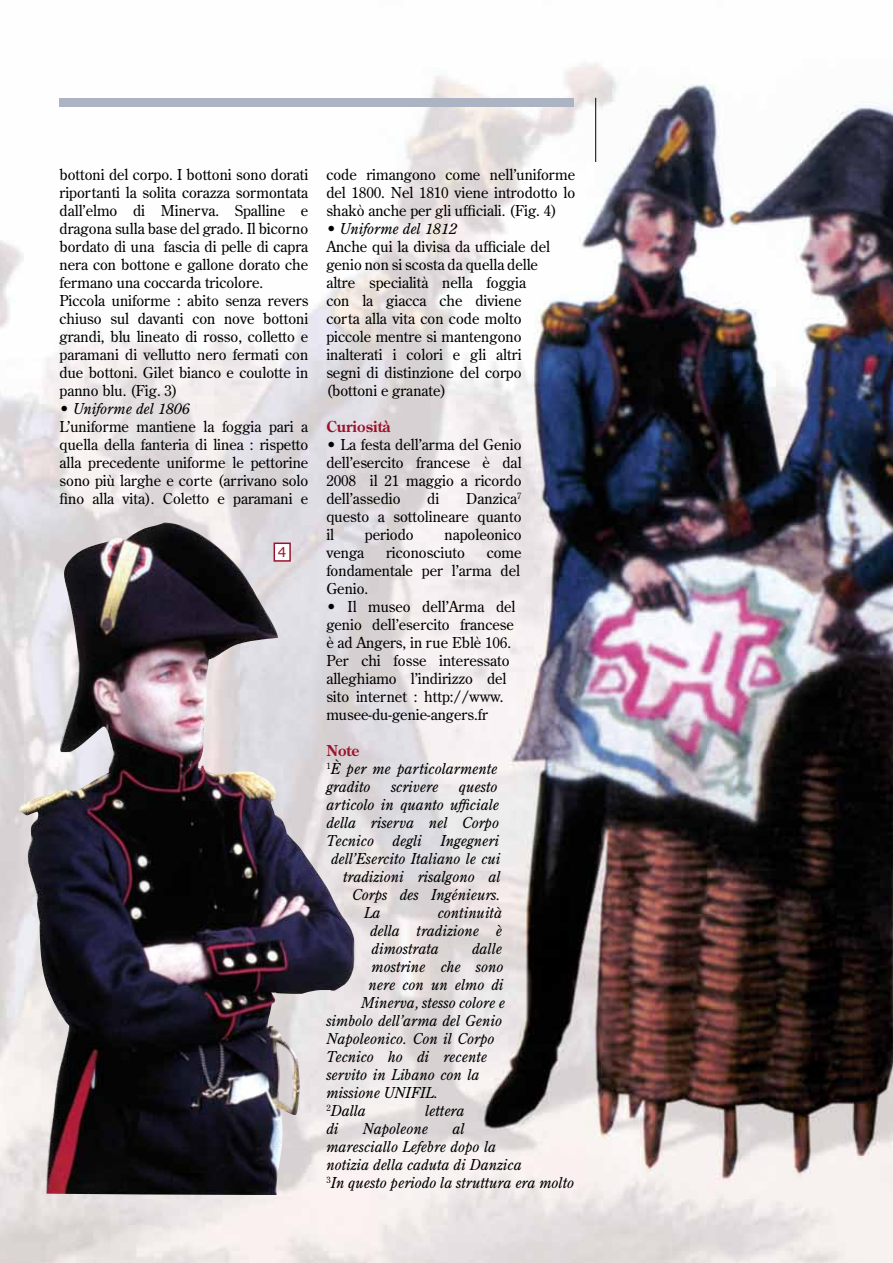
<style>
.page{position:relative;width:893px;height:1263px;background:#fff}
.page>*{position:absolute;margin:0;border:0;box-sizing:border-box;transform-origin:0 0}
.t1{font:15px/18px "Century Old Style";color:#000}
.t2{font:italic 15px/18px "Century Old Style";color:#000}
.t3{font:700 15px "Century Old Style";color:#9a122b}
.t4{font:13.5px "Verdana";color:#9a122b}
.s1{font-style:italic}
.s2{font-weight:700;font-style:normal;color:#9a122b}
</style>
<div class="page">
<img style="left:0;top:63px;width:893px;height:1200px">
<hr style="left:595px;top:98px;width:1px;height:64px;background:#000">
<div style="left:60px;top:98px;width:514px;height:8px;background:#acb4c4"></div>
<img style="left:17px;top:522px;width:341px;height:673px">
<div style="left:274px;top:543px;width:16px;height:18px;background:#fff"></div>
<div style="left:274px;top:542px;width:17px;height:20px;border:2px solid #9a122b"></div>
<p class="t1" style="left:60px;top:165px;width:250px">bottoni del corpo. I bottoni sono dorati riportanti la solita corazza sormontata dall’elmo di Minerva. Spalline e dragona sulla base del grado. Il bicorno bordato di una fascia di pelle di capra nera con bottone e gallone dorato che fermano una coccarda tricolore.<br>Piccola uniforme : abito senza revers chiuso sul davanti con nove bottoni grandi, blu lineato di rosso, colletto e paramani di vellutto nero fermati con due bottoni. Gilet bianco e coulotte in panno blu. (Fig. 3)</p>
<p class="t1" style="left:60px;top:399px;width:250px">• <span class="s1">Uniforme del 1806<br></span>L’uniforme mantiene la foggia pari a quella della fanteria di linea : rispetto alla precedente uniforme le pettorine sono più larghe e corte (arrivano solo fino alla vita). Coletto e paramani e</p>
<p class="t4" style="left:278px;top:544px;width:10px">4</p>
<p class="t1" style="left:326px;top:165px;width:250px;text-align:justify">code rimangono come nell’uniforme del 1800. Nel 1810 viene introdotto lo shakò anche per gli ufficiali. (Fig. 4)</p>
<p class="t1" style="left:326px;top:219px;width:225px">• <span class="s1">Uniforme del 1812<br></span>Anche qui la divisa da ufficiale del genio non si scosta da quella delle altre specialità nella foggia con la giacca che diviene corta alla vita con code molto piccole mentre si mantengono inalterati i colori e gli altri segni di distinzione del corpo (bottoni e granate)</p>
<p class="t3" style="left:326px;top:417px;width:66px">Curiosità</p>
<p class="t1" style="left:326px;top:435px;width:197px;text-align:justify">• La festa dell’arma del Genio dell’esercito francese è dal 2008 il 21 maggio a ricordo dell’assedio</p>
<p class="t1" style="left:427px;top:489px;width:14px">di</p>
<p class="t1" style="left:326px;top:489px;width:197px;text-align:justify;text-indent:140px">Danzica<sup>7 </sup>questo a sottolineare quanto il</p>
<p class="t1" style="left:365px;top:525px;width:50px">periodo</p>
<p class="t1" style="left:444px;top:525px;width:79px">napoleonico</p>
<p class="t1" style="left:326px;top:543px;width:39px">venga</p>
<p class="t1" style="left:386px;top:543px;width:80px">riconosciuto</p>
<p class="t1" style="left:326px;top:543px;width:197px;text-align:justify;text-indent:160px">come fondamentale per l’arma del Genio.</p>
<p class="t1" style="left:326px;top:597px;width:191px">• Il museo dell’Arma del genio dell’esercito francese è ad Angers, in rue Eblè 106.<br>Per chi fosse interessato alleghiamo l’indirizzo del sito internet : http://www. musee-du-genie-angers.fr</p>
<p class="t2" style="left:326px;top:741px;width:173px"><span class="s2">Note<br></span><sup>1</sup>è per me particolarmente gradito</p>
<p class="t2" style="left:391px;top:777px;width:49px">scrivere</p>
<p class="t2" style="left:459px;top:777px;width:40px">questo</p>
<p class="t2" style="left:326px;top:795px;width:174px">articolo in quanto ufficiale</p>
<p class="t2" style="left:326px;top:813px;width:174px">della riserva nel Corpo</p>
<p class="t2" style="left:326px;top:831px;width:174px">Tecnico degli Ingegneri</p>
<p class="t2" style="left:331px;top:849px;width:171px">dell’Esercito Italiano le cui</p>
<p class="t2" style="left:343px;top:867px;width:159px">tradizioni risalgono al</p>
<p class="t2" style="left:352px;top:885px;width:150px">Corps des Ingénieurs.</p>
<p class="t2" style="left:364px;top:903px;width:18px">La</p>
<p class="t2" style="left:370px;top:903px;width:134px;text-align:justify;text-indent:68px">continuità della tradizione è dimostrata</p>
<p class="t2" style="left:472px;top:939px;width:31px">dalle</p>
<p class="t2" style="left:372px;top:957px;width:134px">mostrine che sono</p>
<p class="t2" style="left:369px;top:975px;width:137px">nere con un elmo di</p>
<p class="t2" style="left:361px;top:993px;width:146px">Minerva, stesso colore e</p>
<p class="t2" style="left:326px;top:1011px;width:177px">simbolo dell’arma del Genio</p>
<p class="t2" style="left:326px;top:1029px;width:170px">Napoleonico. Con il Corpo</p>
<p class="t2" style="left:326px;top:1047px;width:162px">Tecnico ho di recente</p>
<p class="t2" style="left:326px;top:1065px;width:155px">servito in Libano con la</p>
<p class="t2" style="left:326px;top:1083px;width:113px">missione UNIFIL.</p>
<p class="t2" style="left:326px;top:1101px;width:41px"><sup>2</sup>Dalla</p>
<p class="t2" style="left:425px;top:1101px;width:41px">lettera</p>
<p class="t2" style="left:326px;top:1119px;width:14px">di</p>
<p class="t2" style="left:363px;top:1119px;width:67px">Napoleone</p>
<p class="t2" style="left:326px;top:1119px;width:249px;text-indent:126px">al<br>maresciallo Lefebre dopo la<br>notizia della caduta di Danzica<br><sup>3</sup>In questo periodo la struttura era molto</p>
</div>
